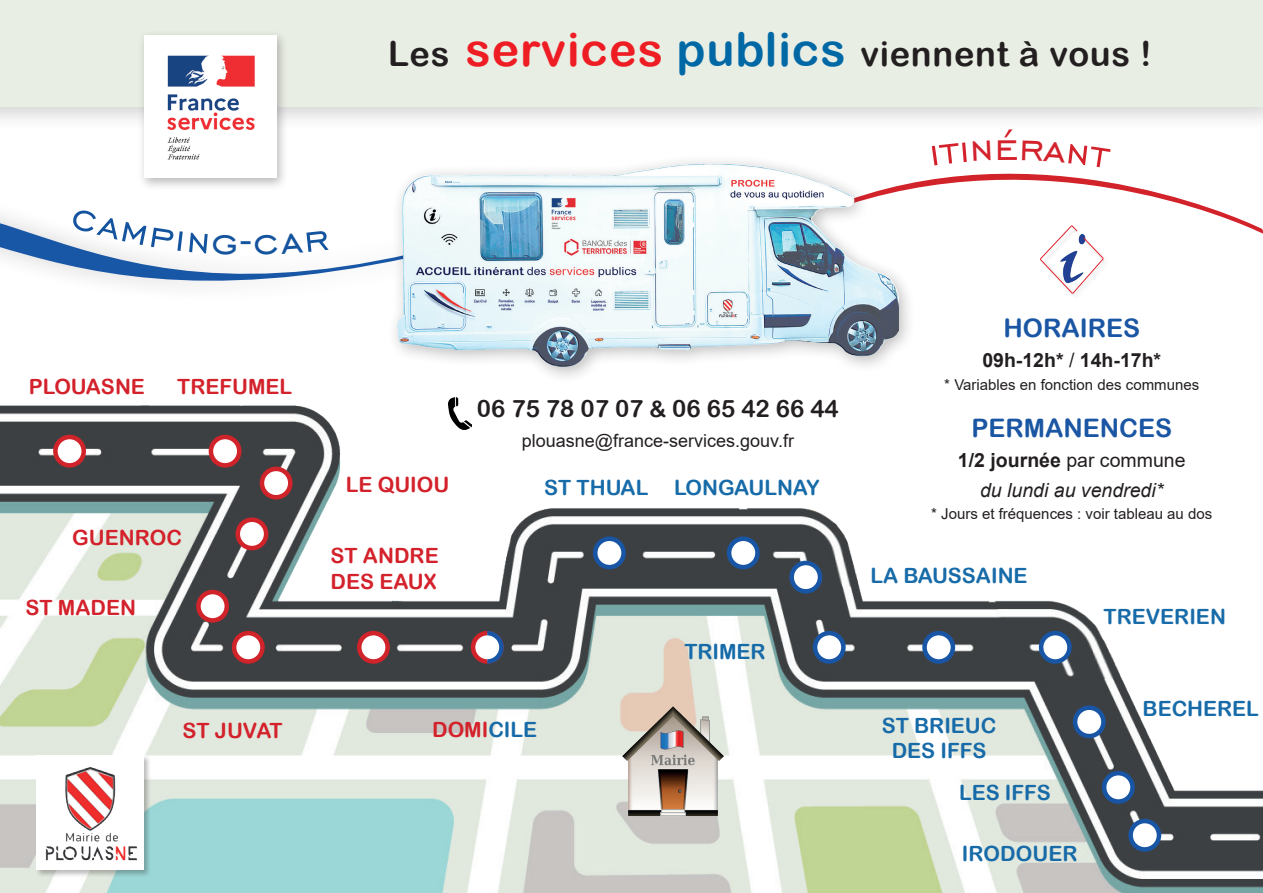
<style>
.page{position:relative;width:1263px;height:893px;background:#fff}
.page>*{position:absolute;margin:0;border:0;box-sizing:border-box;transform-origin:0 0}
.t1{font:46.5px "Engravers Gothic BT";color:#d3222b}
.t2{font:46.5px "Engravers Gothic BT";color:#14539d}
.t3{font:34.5px "Arial Rounded MT Bold";letter-spacing:.02em;color:#231f20}
.t4{font:25.5px "Arial Rounded MT Bold";color:#1a56a3}
.t5{font:24px "Arial Rounded MT Bold";color:#231f20}
.t6{font:21px/25.2px "Arial Rounded MT Bold";color:#176ba8;text-align:center}
.t7{font:21px/25.2px "Arial Rounded MT Bold";color:#d3222b}
.t8{font:italic 19.5px/30px "Arial";color:#231f20;text-align:center}
.t9{font:700 19.5px "Arial";color:#231f20}
.t10{font:18px "Arial";color:#231f20}
.t11{font:15px "Arial";color:#231f20}
.s1{font-size:46.5px;color:#ee1d23}
.s2{font-size:46.5px;color:#0068a5}
.s3{font-size:22.5px}
.s4{color:#176ba8}
.s5{font-weight:400}
.s6{font-weight:700;font-style:normal}
.s7{font-style:normal}
</style>
<div class="page">
<div style="left:0;top:0;width:1263px;height:132px;background:#231f20;opacity:.2"></div>
<div style="left:0;top:0;width:1263px;height:107px;background:#e9eee4"></div>
<img style="left:0;top:406px;width:1263px;height:487px">
<svg style="left:595px;top:539px;width:28px;height:28px"></svg>
<div style="left:593px;top:536px;width:33px;height:33px;border:4px solid #1856a5;border-radius:50%"></div>
<svg style="left:55px;top:437px;width:29px;height:28px"></svg>
<div style="left:53px;top:435px;width:33px;height:33px;border:4px solid #d1232a;border-radius:50%"></div>
<svg style="left:211px;top:437px;width:28px;height:28px"></svg>
<div style="left:209px;top:435px;width:32px;height:33px;border:4px solid #d1232a;border-radius:50%"></div>
<svg style="left:473px;top:633px;width:28px;height:28px"></svg>
<div style="left:471px;top:631px;width:33px;height:33px;border:4px solid #d1232a;border-radius:50%"></div>
<svg style="left:359px;top:633px;width:29px;height:28px"></svg>
<div style="left:357px;top:631px;width:33px;height:33px;border:4px solid #d1232a;border-radius:50%"></div>
<svg style="left:238px;top:520px;width:28px;height:28px"></svg>
<div style="left:236px;top:517px;width:32px;height:33px;border:4px solid #d1232a;border-radius:50%"></div>
<svg style="left:234px;top:633px;width:28px;height:28px"></svg>
<div style="left:232px;top:631px;width:33px;height:33px;border:4px solid #d1232a;border-radius:50%"></div>
<svg style="left:729px;top:539px;width:28px;height:28px"></svg>
<div style="left:727px;top:536px;width:33px;height:33px;border:4px solid #1856a5;border-radius:50%"></div>
<svg style="left:1041px;top:633px;width:28px;height:28px"></svg>
<div style="left:1039px;top:631px;width:33px;height:33px;border:4px solid #1856a5;border-radius:50%"></div>
<svg style="left:924px;top:633px;width:29px;height:28px"></svg>
<div style="left:922px;top:631px;width:33px;height:33px;border:4px solid #1856a5;border-radius:50%"></div>
<div style="left:35px;top:754px;width:116px;height:123px;background:#231f20;opacity:.3"></div>
<div style="left:37px;top:755px;width:107px;height:115px;background:#fff"></div>
<img style="left:45px;top:766px;width:92px;height:95px">
<div style="left:387px;top:153px;width:528px;height:231px;background:#231f20;opacity:.3"></div>
<img style="left:398px;top:165px;width:500px;height:202px">
<img style="left:448px;top:397px;width:24px;height:32px">
<img style="left:609px;top:697px;width:127px;height:128px">
<svg style="left:1130px;top:821px;width:29px;height:28px"></svg>
<div style="left:1128px;top:819px;width:33px;height:33px;border:4px solid #1856a5;border-radius:50%"></div>
<svg style="left:1075px;top:708px;width:28px;height:28px"></svg>
<div style="left:1073px;top:705px;width:33px;height:33px;border:4px solid #1856a5;border-radius:50%"></div>
<svg style="left:792px;top:563px;width:28px;height:28px"></svg>
<div style="left:789px;top:561px;width:33px;height:33px;border:4px solid #1856a5;border-radius:50%"></div>
<div style="left:138px;top:30px;width:150px;height:161px;background:#231f20;opacity:.3"></div>
<div style="left:145px;top:35px;width:132px;height:143px;background:#fff"></div>
<img style="left:167px;top:55px;width:88px;height:105px">
<img style="left:546px;top:195px;width:35px;height:37px">
<svg style="left:262px;top:469px;width:28px;height:28px"></svg>
<div style="left:260px;top:467px;width:33px;height:32px;border:4px solid #d1232a;border-radius:50%"></div>
<svg style="left:198px;top:592px;width:29px;height:28px"></svg>
<div style="left:196px;top:590px;width:33px;height:33px;border:4px solid #d1232a;border-radius:50%"></div>
<svg style="left:815px;top:633px;width:28px;height:28px"></svg>
<div style="left:813px;top:631px;width:33px;height:33px;border:4px solid #1856a5;border-radius:50%"></div>
<svg style="left:483px;top:629px;width:23px;height:37px"></svg>
<svg style="left:1104px;top:773px;width:28px;height:28px"></svg>
<div style="left:1102px;top:771px;width:33px;height:33px;border:4px solid #1856a5;border-radius:50%"></div>
<svg style="left:848px;top:127px;width:415px;height:168px"></svg>
<svg style="left:0;top:206px;width:412px;height:90px"></svg>
<h1 class="t2" style="left:240px;top:216px;width:13px">-</h1>
<p class="t7" style="left:29px;top:374px;width:118px">PLOUASNE</p>
<p class="t7" style="left:177px;top:374px;width:117px">TREFUMEL</p>
<p class="t7" style="left:72px;top:524px;width:111px">GUENROC</p>
<p class="t7" style="left:26px;top:595px;width:112px">ST MADEN</p>
<p class="t7" style="left:183px;top:718px;width:102px">ST JUVAT</p>
<h2 class="t3" style="left:388px;top:34px;width:765px">Les <span class="s1">services</span> <span class="s2">publics</span> viennent à vous !</h2>
<h1 class="t1" style="left:995px;top:122px;width:25px">é</h1>
<p class="t7" style="left:346px;top:472px;width:105px">LE QUIOU</p>
<p class="t7" style="left:331px;top:543px;width:110px">ST ANDRE<br>DES EAUX</p>
<p class="t5" style="left:477px;top:394px;width:363px">06 75 78 07 07 <span class="s3">&amp;</span> 06 65 42 66 44</p>
<p class="t10" style="left:522px;top:428px;width:274px">plouasne@france-services.gouv.fr</p>
<p class="t6" style="left:544px;top:474px;width:277px">ST THUAL LONGAULNAY</p>
<p class="t6" style="left:684px;top:639px;width:83px">TRIMER</p>
<p class="t7" style="left:432px;top:717px;width:107px">DOMI<span class="s4">CILE</span></p>
<p class="t4" style="left:1003px;top:313px;width:138px">HORAIRES</p>
<p class="t9" style="left:982px;top:346px;width:180px">09h-12h* <span class="s5">/</span> 14h-17h*</p>
<p class="t11" style="left:944px;top:375px;width:256px">* Variables en fonction des communes</p>
<p class="t4" style="left:971px;top:413px;width:202px">PERMANENCES</p>
<p class="t8" style="left:958px;top:445px;width:229px"><span class="s6">1/2 journée</span> <span class="s7">par commune </span>du lundi au vendredi*</p>
<p class="t11" style="left:931px;top:504px;width:282px">* Jours et fréquences : voir tableau au dos</p>
<p class="t6" style="left:871px;top:563px;width:158px">LA BAUSSAINE</p>
<p class="t6" style="left:1103px;top:603px;width:124px">TREVERIEN</p>
<p class="t6" style="left:882px;top:713px;width:116px">ST BRIEUC<br>DES IFFS</p>
<p class="t6" style="left:959px;top:780px;width:93px">LES IFFS</p>
<p class="t6" style="left:962px;top:841px;width:117px">IRODOUER</p>
<p class="t6" style="left:1142px;top:695px;width:118px">BECHEREL</p>
</div>
